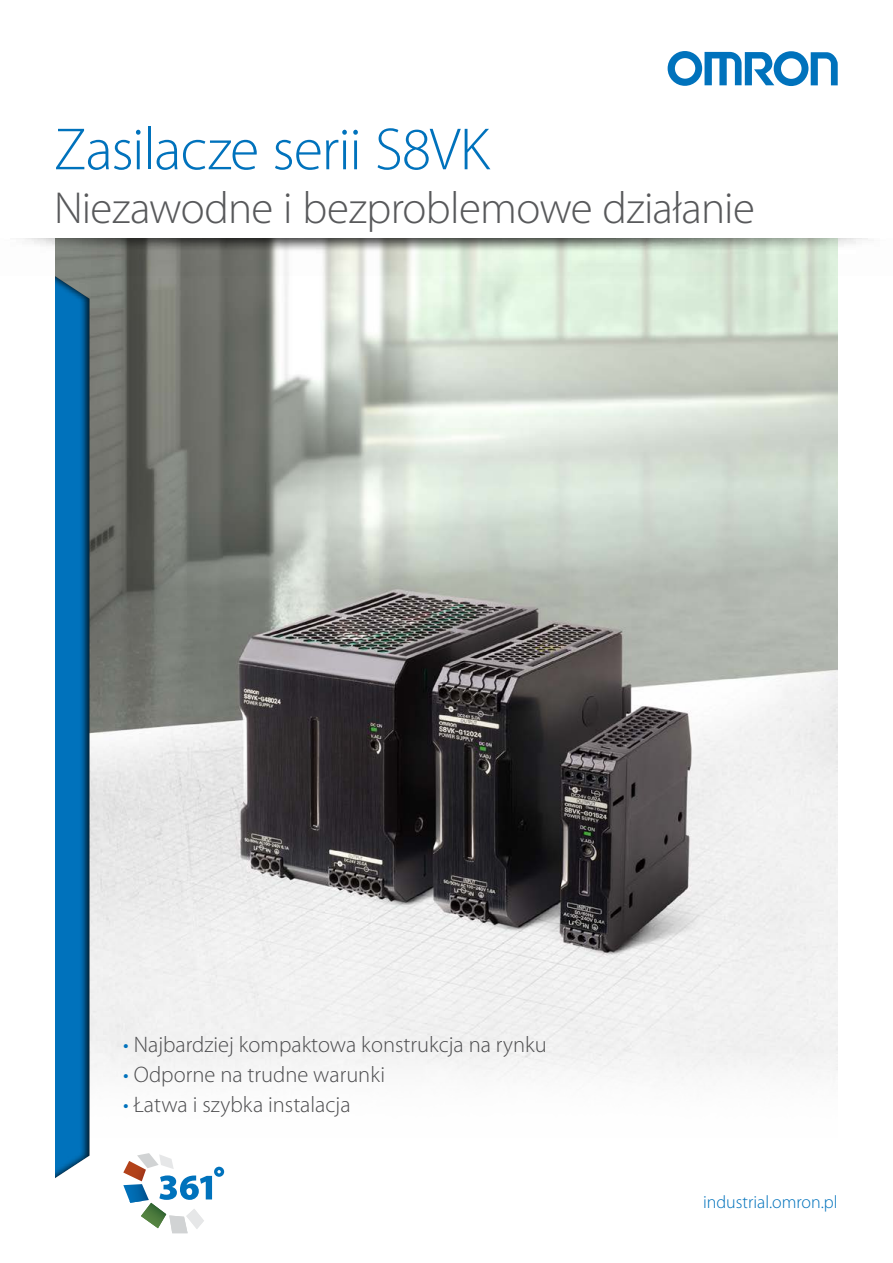
<style>
.page{position:relative;width:893px;height:1263px;background:#fff}
.page>*{position:absolute;margin:0;border:0;box-sizing:border-box;transform-origin:0 0}
.t1{font:300 60px "Myriad Pro";letter-spacing:-.025em;color:#0072bc}
.t2{font:300 45px "Myriad Pro";letter-spacing:-.015em;color:#58595b}
.t3{font:300 22.5px "Myriad Pro";color:#4d4d4f}
.t4{font:300 18px "Myriad Pro";color:#0072bc}
.s1{color:#0072bc}
</style>
<div class="page">
<img style="left:90px;top:276px;width:747px;height:774px">
<img style="left:25px;top:239px;width:843px;height:37px">
<div style="left:55px;top:243px;width:35px;height:959px;background:#000;opacity:.75"></div>
<svg style="left:123px;top:1153px;width:101px;height:80px"></svg>
<svg style="left:668px;top:51px;width:170px;height:35px"></svg>
<h1 class="t1" style="left:54px;top:116px;width:437px">Zasilacze serii S8VK</h1>
<h2 class="t2" style="left:54px;top:184px;width:702px">Niezawodne i bezproblemowe działanie</h2>
<p class="t3" style="left:123px;top:1032px;width:425px"><span class="s1">•</span> Najbardziej kompaktowa konstrukcja na rynku</p>
<p class="t3" style="left:123px;top:1062px;width:263px"><span class="s1">•</span> Odporne na trudne warunki</p>
<p class="t3" style="left:123px;top:1092px;width:229px"><span class="s1">•</span> Łatwa i szybka instalacja</p>
<p class="t4" style="left:703px;top:1192px;width:136px">industrial.omron.pl</p>
</div>
